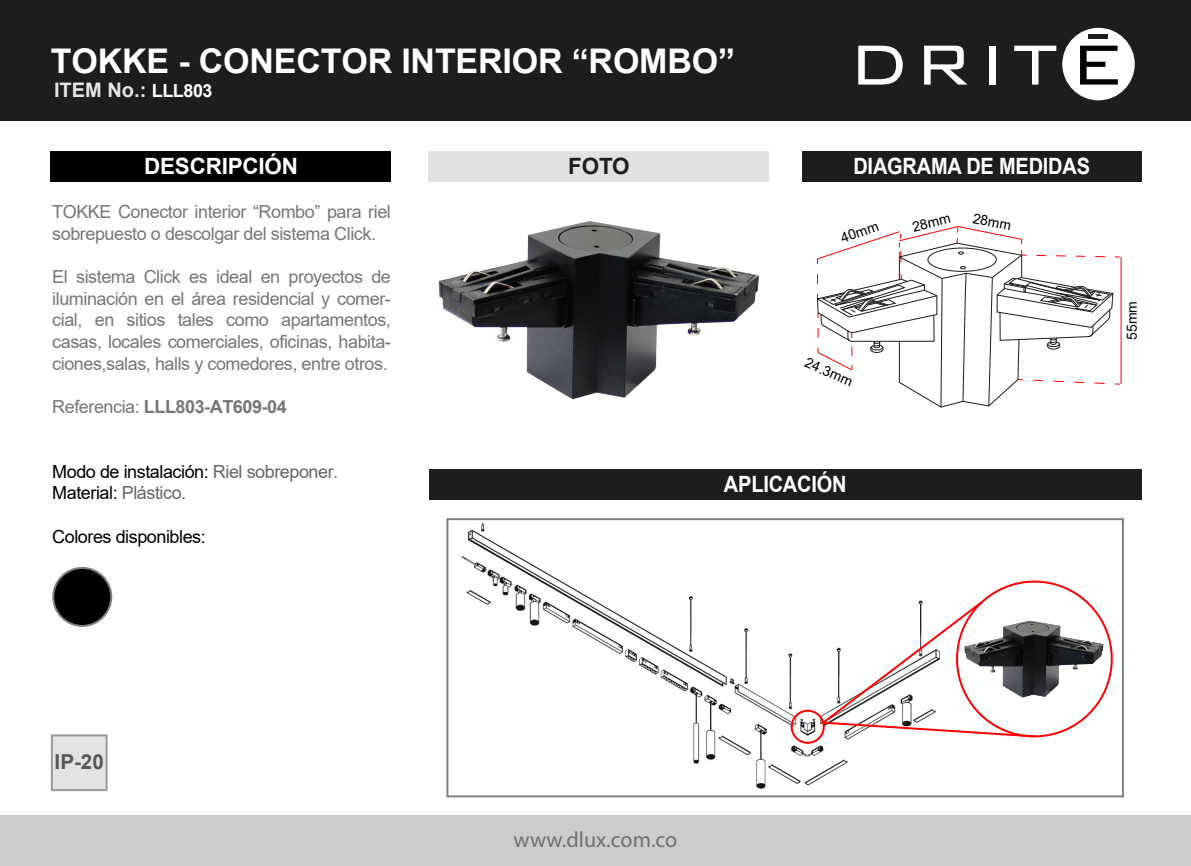
<style>
.page{position:relative;width:1191px;height:866px;background:#fff}
.page>*{position:absolute;margin:0;border:0;box-sizing:border-box;transform-origin:0 0}
.t1{font:700 34px "Arial";letter-spacing:-.005em;color:#fff}
.t2{font:700 22.4px "Arial";letter-spacing:-.01em;color:#fff}
.t3{font:700 22.4px "Arial";letter-spacing:-.01em;color:#fff;scale:.89 1}
.t4{font:700 22.4px "Arial";color:#1d1d1b}
.t5{font:22px "Myriad Pro";color:#71706e}
.t6{font:700 20.6px "Arial";color:#575756}
.t7{font:700 20px "Arial";color:#e6e6e6}
.t8{font:18px/21.6px "Arial";letter-spacing:-.025em;color:#777}
.t9{font:18px/21.6px "Arial";letter-spacing:-.025em;color:#000}
.t10{font:700 18px "Arial";letter-spacing:-.025em;color:#777}
.t11{font:14px "Arial";color:#000}
.s1{font-size:18px;color:#fff}
.s2{font-weight:400}
.s3{color:#666}
</style>
<div class="page">
<div style="left:0;top:0;width:1190px;height:120px;background:#1d1d1b"></div>
<div style="left:0;top:814px;width:1191px;height:51px;background:#ccc"></div>
<div style="left:1062px;top:28px;width:72px;height:72px;background:#fff;border-radius:50%"></div>
<div style="left:1088px;top:34px;width:20px;height:5px;background:#1d1e1c"></div>
<svg style="left:858px;top:46px;width:44px;height:39px"></svg>
<svg style="left:924px;top:46px;width:43px;height:39px"></svg>
<div style="left:989px;top:46px;width:6px;height:39px;background:#fff"></div>
<svg style="left:1014px;top:46px;width:42px;height:39px"></svg>
<svg style="left:1080px;top:46px;width:37px;height:39px"></svg>
<div style="left:53px;top:567px;width:58px;height:58px;background:#000;border-radius:50%"></div>
<div style="left:52px;top:566px;width:60px;height:60px;border:2px solid #808080;border-radius:50%"></div>
<div style="left:51px;top:151px;width:340px;height:30px;background:#000"></div>
<div style="left:429px;top:151px;width:340px;height:31px;background:#e1e1e1"></div>
<div style="left:801px;top:151px;width:340px;height:30px;background:#1d1d1b"></div>
<div style="left:429px;top:469px;width:712px;height:30px;background:#1d1d1b"></div>
<svg style="left:51px;top:734px;width:57px;height:56px;background:#dadad9"></svg>
<div style="left:446px;top:518px;width:678px;height:279px;border:2px solid #808080"></div>
<img style="left:461px;top:523px;width:390px;height:266px">
<div style="left:790px;top:709px;width:34px;height:34px;border:2px solid #f00;border-radius:50%"></div>
<svg style="left:817px;top:598px;width:219px;height:140px"></svg>
<img style="left:438px;top:221px;width:321px;height:178px">
<img style="left:965px;top:620px;width:138px;height:77px">
<hr style="left:1120px;top:257px;width:1px;height:127px;background:#f00">
<svg style="left:816px;top:226px;width:303px;height:181px"></svg>
<h1 class="t1" style="left:51px;top:37px;width:686px">TOKKE - CONECTOR INTERIOR “ROMBO”</h1>
<p class="t7" style="left:54px;top:76px;width:160px">ITEM No.: <span class="s1">LLL803</span></p>
<p class="t2" style="left:144px;top:151px;width:155px">DESCRIPCIÓN</p>
<p class="t4" style="left:568px;top:150px;width:63px">FOTO</p>
<p class="t3" style="left:853px;top:150px;width:253px">DIAGRAMA DE MEDIDA</p>
<p class="t2" style="left:877px;top:148px;width:213px">CARACTERISTICAS</p>
<p class="t8" style="left:52px;top:201px;width:340px">TOKKE Conector interior “Rombo” para riel sobrepuesto o descolgar del sistema Click.</p>
<p class="t8" style="left:52px;top:266px;width:340px;text-align:justify">El sistema Click es ideal en proyectos de iluminación en el área residencial y comer&shy;cial, en sitios tales como apartamentos, casas, locales comerciales, oficinas, habita&shy;ciones,salas, halls y comedores, entre otros.</p>
<p class="t10" style="left:52px;top:394px;width:236px"><span class="s2">Referencia:</span> LLL803-AT609-04</p>
<p class="t9" style="left:52px;top:460px;width:287px">Modo de instalación: <span class="s3">Riel sobreponer.<br></span>Material: <span class="s3">Plástico.</span></p>
<p class="t9" style="left:52px;top:525px;width:155px">Colores disponibles:</p>
<p class="t11" style="left:838px;top:229px;width:40px;rotate:-19deg">40mm</p>
<p class="t11" style="left:910px;top:217px;width:40px;rotate:-14deg">28mm</p>
<p class="t11" style="left:974px;top:208px;width:40px;rotate:11deg">28mm</p>
<p class="t11" style="left:809px;top:353px;width:52px;rotate:24deg">24.3mm</p>
<p class="t3" style="left:724px;top:468px;width:139px">APLICACIÓN</p>
<p class="t11" style="left:1122px;top:340px;width:40px;rotate:-90deg">55mm</p>
<p class="t6" style="left:55px;top:746px;width:51px">IP-20</p>
<p class="t5" style="left:513px;top:826px;width:165px">www.dlux.com.co</p>
</div>
